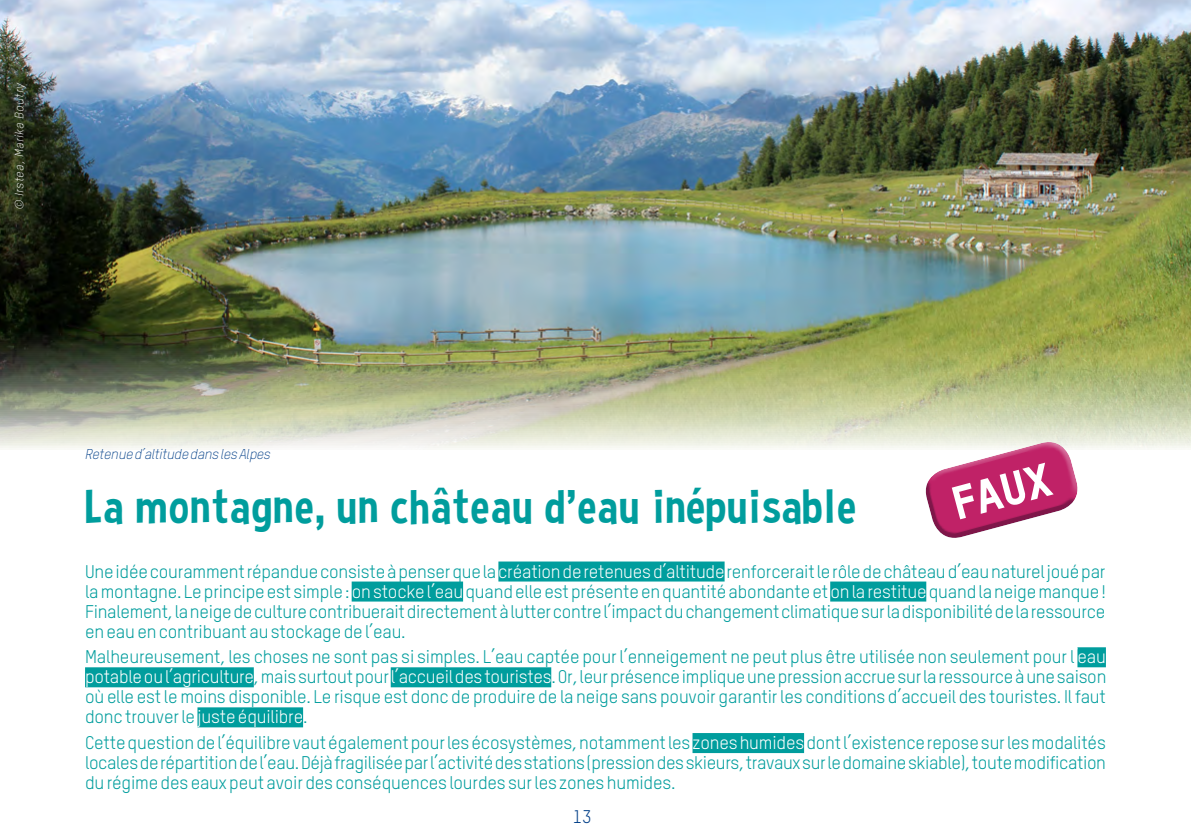
<style>
.page{position:relative;width:1191px;height:840px;background:#fff}
.page>*{position:absolute;margin:0;border:0;box-sizing:border-box;transform-origin:0 0}
.t1{font:48px "Curse Casual";letter-spacing:.03em;color:#009d9d}
.t2{font:46px "TSTAR Headline";color:#fff}
.t3{font:18px/20px "TSTAR";letter-spacing:-.01em;color:#009d9d;text-align:justify}
.t4{font:18px "TSTAR";color:#023f88}
.t5{font:italic 300 14px "TSTAR";letter-spacing:-.02em;color:#023f88}
.t6{font:italic 300 12px "TSTAR";letter-spacing:.04em;color:#fff}
.s1{color:#fff}
</style>
<div class="page">
<img style="left:0;top:0;width:1191px;height:448px">
<div style="left:498px;top:561px;width:226px;height:20px;background:#009d9d"></div>
<div style="left:352px;top:581px;width:111px;height:20px;background:#009d9d"></div>
<div style="left:830px;top:581px;width:96px;height:20px;background:#009d9d"></div>
<div style="left:1077px;top:647px;width:29px;height:20px;background:#009d9d"></div>
<div style="left:85px;top:667px;width:169px;height:20px;background:#009d9d"></div>
<div style="left:391px;top:667px;width:160px;height:20px;background:#009d9d"></div>
<div style="left:197px;top:707px;width:106px;height:20px;background:#009d9d"></div>
<div style="left:692px;top:732px;width:112px;height:20px;background:#009d9d"></div>
<svg style="left:915px;top:432px;width:172px;height:106px"></svg>
<p class="t6" style="left:12px;top:210px;width:128px;rotate:-90deg">© Irstea, Marika Boutry</p>
<p class="t5" style="left:85px;top:445px;width:187px">Retenue d’altitude dans les Alpes</p>
<h2 class="t2" style="left:945px;top:476px;width:102px;rotate:-15deg">faux</h2>
<h1 class="t1" style="left:85px;top:478px;width:772px">La montagne, un château d’eau inépuisable</h1>
<p class="t3" style="left:85px;top:560px;width:1022px">Une idée couramment répandue consiste à penser que la <span class="s1">création de retenues d’altitude</span> renforcerait le rôle de château d’eau naturel joué par la montagne. Le principe est simple : <span class="s1">on stocke l’eau</span> quand elle est présente en quantité abondante et <span class="s1">on la restitue</span> quand la neige manque !<br>Finalement, la neige de culture contribuerait directement à lutter contre l’impact du changement climatique sur la disponibilité de la ressource en eau en contribuant au stockage de l’eau.</p>
<p class="t3" style="left:85px;top:646px;width:1023px">Malheureusement, les choses ne sont pas si simples. L’eau captée pour l’enneigement ne peut plus être utilisée non seulement pour l<span class="s1">’eau potable ou l’agriculture</span>, mais surtout pour <span class="s1">l’accueil des touristes</span>. Or, leur présence implique une pression accrue sur la ressource à une saison où elle est le moins disponible. Le risque est donc de produire de la neige sans pouvoir garantir les conditions d’accueil des touristes. Il faut donc trouver le <span class="s1">juste équilibre</span>.</p>
<p class="t3" style="left:85px;top:732px;width:1022px">Cette question de l’équilibre vaut également pour les écosystèmes, notamment les <span class="s1">zones humides</span> dont l’existence repose sur les modalités locales de répartition de l’eau. Déjà fragilisée par l’activité des stations (pression des skieurs, travaux sur le domaine skiable), toute modification du régime des eaux peut avoir des conséquences lourdes sur les zones humides.</p>
<p class="t4" style="left:573px;top:805px;width:20px">13</p>
</div>
